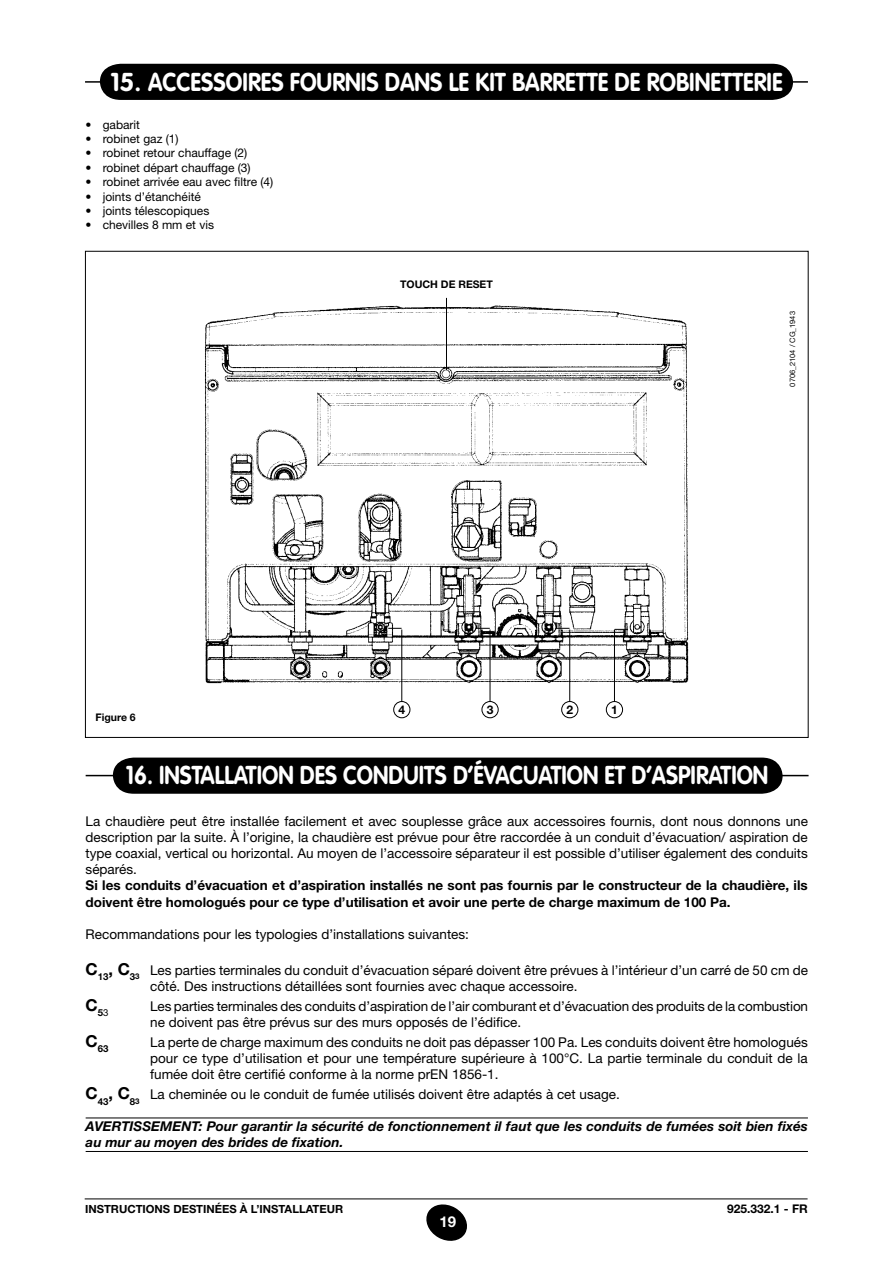
<style>
.page{position:relative;width:893px;height:1263px;background:#fff}
.page>*{position:absolute;margin:0;border:0;box-sizing:border-box;transform-origin:0 0}
.t1{font:700 25.5px "VAG Rounded Std";color:#fff}
.t2{font:700 25.5px "VAG Rounded Std";color:#fff;scale:.88 1}
.t3{font:700 16.5px "Helvetica Neue LT Std";color:#000}
.t4{font:700 15px "Helvetica Neue LT Std";color:#fff}
.t5{font:13.5px/16.2px "Helvetica Neue LT Std";color:#000;text-align:justify}
.t6{font:700 13.5px/16.2px "Helvetica Neue LT Std";color:#000}
.t7{font:italic 700 13.5px/15.8px "Helvetica Neue LT Std";color:#000}
.t8{font:12px "Helvetica Neue LT Std";color:#000}
.t9{font:700 12px "Helvetica Neue LT Std";color:#000}
.t10{font:700 11.25px "Helvetica Neue LT Std";color:#000}
.t11{font:700 10.5px "Helvetica Neue LT Std";color:#000}
.t12{font:700 9.6px "Helvetica Neue LT Std";color:#000}
.t13{font:7.5px "Helvetica Neue LT Std";color:#000}
.s1{font-weight:700;font-size:16.5px}
</style>
<div class="page">
<svg style="left:426px;top:1204px;width:41px;height:37px"></svg>
<hr style="left:85px;top:1198px;width:723px;height:1px;background:#000">
<hr style="left:85px;top:81px;width:723px;height:2px;background:#000">
<div style="left:99px;top:63px;width:695px;height:37px;background:#000"></div>
<div style="left:112px;top:757px;width:671px;height:37px;background:#000"></div>
<hr style="left:771px;top:775px;width:37px;height:1px;background:#000">
<hr style="left:86px;top:775px;width:40px;height:1px;background:#000">
<hr style="left:86px;top:1117px;width:722px;height:1px;background:#000">
<hr style="left:86px;top:1151px;width:722px;height:1px;background:#000">
<hr style="left:614px;top:629px;width:1px;height:73px;background:#000">
<hr style="left:569px;top:629px;width:1px;height:73px;background:#000">
<hr style="left:490px;top:629px;width:1px;height:73px;background:#000">
<img style="left:205px;top:305px;width:484px;height:380px">
<svg style="left:476px;top:628px;width:14px;height:1px"></svg>
<svg style="left:556px;top:628px;width:13px;height:1px"></svg>
<svg style="left:615px;top:629px;width:13px;height:1px"></svg>
<hr style="left:446px;top:298px;width:1px;height:72px;background:#000">
<hr style="left:401px;top:629px;width:1px;height:73px;background:#000">
<svg style="left:388px;top:628px;width:14px;height:1px"></svg>
<div style="left:393px;top:701px;width:17px;height:17px;border:1px solid #000;border-radius:50%"></div>
<div style="left:482px;top:701px;width:17px;height:17px;border:1px solid #000;border-radius:50%"></div>
<div style="left:561px;top:701px;width:17px;height:17px;border:1px solid #000;border-radius:50%"></div>
<div style="left:606px;top:701px;width:17px;height:17px;border:1px solid #000;border-radius:50%"></div>
<h1 class="t1" style="left:110px;top:67px;width:672px">15. ACCESSOIRES FOURNIS DANS LE KIT BARRETTE DE ROBINETTERIE</h1>
<p class="t8" style="left:86px;top:117px;width:56px">• gabarit</p>
<p class="t8" style="left:86px;top:132px;width:95px">• robinet gaz (1)</p>
<p class="t8" style="left:86px;top:146px;width:163px">• robinet retour chauffage (2)</p>
<p class="t8" style="left:86px;top:160px;width:167px">• robinet départ chauffage (3)</p>
<p class="t8" style="left:86px;top:175px;width:189px">• robinet arrivée eau avec filtre (4)</p>
<p class="t8" style="left:86px;top:189px;width:117px">• joints d’étanchéité</p>
<p class="t8" style="left:86px;top:204px;width:125px">• joints télescopiques</p>
<p class="t8" style="left:86px;top:218px;width:130px">• chevilles 8 mm et vis</p>
<p class="t11" style="left:96px;top:710px;width:42px">Figure 6</p>
<p class="t11" style="left:400px;top:277px;width:94px">touch de reset</p>
<p class="t9" style="left:398px;top:702px;width:8px">4</p>
<p class="t9" style="left:487px;top:702px;width:8px">3</p>
<p class="t9" style="left:566px;top:702px;width:8px">2</p>
<p class="t9" style="left:611px;top:702px;width:8px">1</p>
<p class="t13" style="left:788px;top:387px;width:77px;rotate:-90deg">0706_2104 / CG_1943</p>
<h1 class="t2" style="left:246px;top:760px;width:476px">TION DES COND UITS D’ÉVACUATION ET D’ASPIRA</h1>
<h1 class="t2" style="left:721px;top:760px;width:27px">TION</h1>
<p class="t5" style="left:86px;top:812px;width:724px">La chaudière peut être ins-tallée facilement et avec souplesse grâce aux accessoires fournis, dont nous donnons une descrip-tion par la suite. À l’origine, la chaudière est prévue pour être raccordée à un conduit d’évacuation/ aspiration de type coaxial, vertical ou horizontal. Au moyen de l’accessoire séparateur il est possible d’utiliser également des conduits séparés.</p>
<p class="t6" style="left:86px;top:877px;width:724px">Si les conduits d’évacuation et d’aspiration installés ne sont pas fournis par le constructeur de la chaudière, ils doivent être homologués pour ce type d’utilisation et avoir une perte de charge maximum de 100 Pa.</p>
<p class="t5" style="left:86px;top:926px;width:385px">Recommandations pour les typologies d’installations suivantes:</p>
<p class="t5" style="left:150px;top:962px;width:659px;text-indent:-64px"><span class="s1">C</span><sub>13</sub><span class="s1">, C</span><sub>3</sub><sub>3</sub> Les parties terminales du conduit d’évacuation séparé doivent être prévues à l’intérieur d’un carré de 50 cm de côté. Des instructions détaillées sont fournies avec chaque accessoire.</p>
<p class="t3" style="left:86px;top:995px;width:24px">C<sub>5</sub><sub>3</sub></p>
<p class="t5" style="left:150px;top:998px;width:659px">Les parties terminales des conduits d’aspiration de l’air comburant et d’évacuation des produits de la combustion ne doivent pas être prévus sur des murs opposés de l’édifice.</p>
<p class="t12" style="left:86px;top:1043px;width:24px"><sup>C</sup>63</p>
<p class="t5" style="left:150px;top:1034px;width:659px">La perte de charge maximum des conduits ne doit pas dépasser 100 Pa. Les conduits doivent être homo-logués pour ce type d’uti- lisation et pour une température supérieure à 100°C. La partie terminale du con-duit de la fumée doit être certifié conforme à la norme prEN 1856-1.</p>
<p class="t5" style="left:86px;top:1086px;width:536px"><span class="s1">C</span><sub>43</sub><span class="s1">, C</span><sub>8</sub><sub>3</sub> La cheminée ou le conduit de fumée utilisés doivent être adaptés à cet usage.</p>
<p class="t7" style="left:86px;top:1118px;width:28px">avert</p>
<p class="t7" style="left:130px;top:1118px;width:33px">isseme</p>
<h1 class="t2" style="left:126px;top:760px;width:52px">16. INSTALLA</h1>
<p class="t7" style="left:86px;top:1118px;width:724px;text-indent:96px">nt: Pour garantir la sécurité de fonctionnement il faut que les conduits de fumées soit bien fixés au mur au moyen des brides de fixation.</p>
<p class="t10" style="left:85px;top:1202px;width:208px">Instructions destinées à l’installa</p>
<p class="t10" style="left:313px;top:1202px;width:28px">teur</p>
<p class="t9" style="left:727px;top:1202px;width:82px">925.332.1 - FR</p>
<p class="t4" style="left:439px;top:1212px;width:18px">19</p>
</div>
